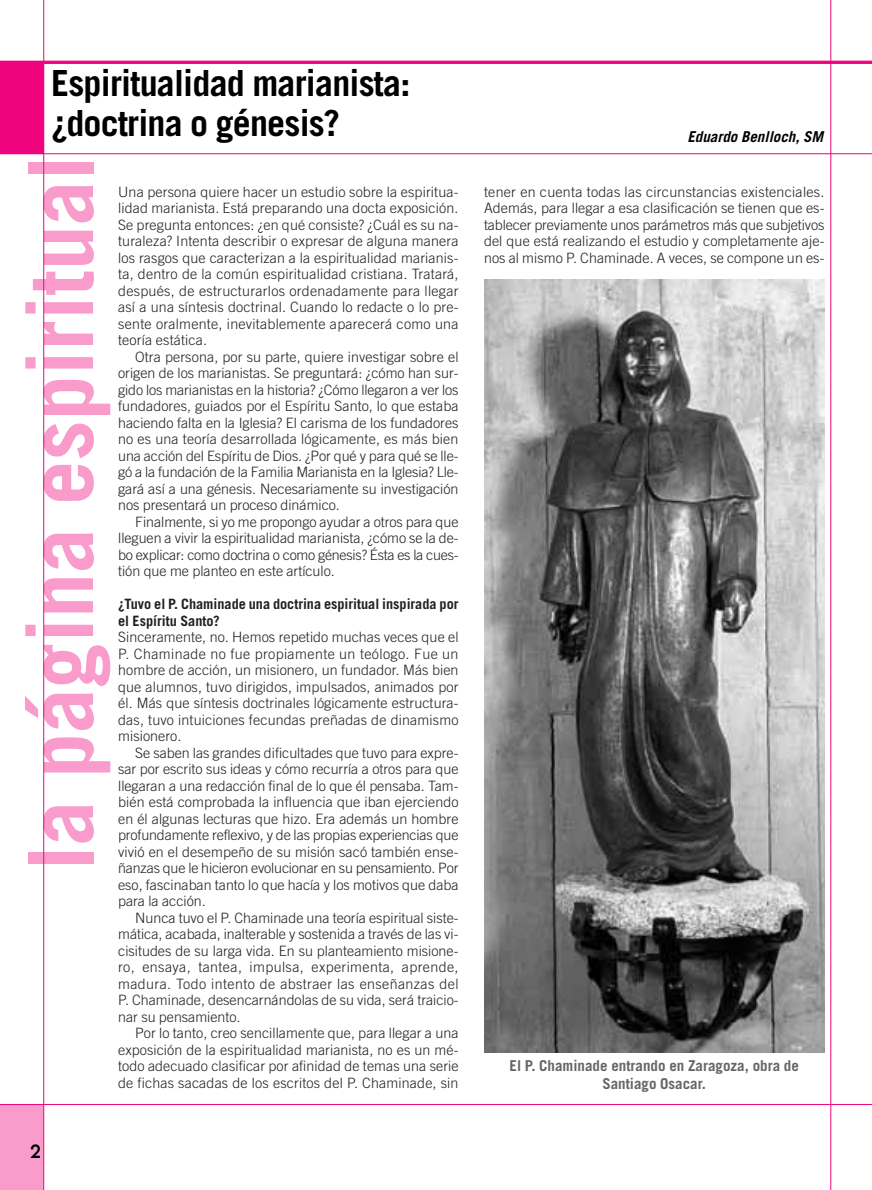
<style>
.page{position:relative;width:872px;height:1190px;background:#fff}
.page>*{position:absolute;margin:0;border:0;box-sizing:border-box;transform-origin:0 0}
.t1{font:700 90px "Trade Gothic";color:#f99bcb}
.t2{font:700 36px/40.5px "Trade Gothic";letter-spacing:-.02em;color:#000}
.t3{font:27px "Base Twelve Sans Smallcaps";color:#000}
.t4{font:700 15px/18px "Trade Gothic";color:#666;text-align:center}
.t5{font:italic 700 15px "Trade Gothic";color:#000}
.t6{font:300 14.25px/16.5px "Trade Gothic";letter-spacing:.005em;color:#231f20;text-align:justify}
.t7{font:700 14.25px/16.5px "Trade Gothic";color:#231f20}
</style>
<div class="page">
<div style="left:0;top:62px;width:44px;height:92px;background:#ef047e"></div>
<div style="left:0;top:1104px;width:44px;height:86px;background:#f99bcb"></div>
<hr style="left:0;top:61px;width:872px;height:3px;background:#ef047e">
<hr style="left:0;top:153px;width:872px;height:1px;background:#ef047e">
<hr style="left:43px;top:0;width:1px;height:1190px;background:#ef047e">
<hr style="left:830px;top:0;width:1px;height:1190px;background:#ef047e">
<hr style="left:0;top:1104px;width:872px;height:1px;background:#ef047e">
<img style="left:484px;top:279px;width:340px;height:774px">
<h2 class="t2" style="left:51px;top:66px;width:360px">Espiritualidad marianista: ¿doctrina o génesis?</h2>
<h1 class="t1" style="left:28px;top:870px;width:716px;rotate:-90deg">la página espiritual</h1>
<p class="t6" style="left:118px;top:184px;width:342px">Una persona quiere hacer un estudio sobre la espiritua&shy;lidad marianista. Está preparando una docta exposición.<br>Se pregunta entonces: ¿en qué consiste? ¿Cuál es su na&shy;turaleza? Intenta describir o expresar de alguna manera los rasgos que caracterizan a la espiritualidad marianis&shy;ta, dentro de la común espiritualidad cristiana. Tratará, después, de estructurarlos ordenadamente para llegar así a una síntesis doctrinal. Cuando lo redacte o lo pre&shy;sente oralmente, inevitablemente aparecerá como una teoría estática.</p>
<p class="t6" style="left:118px;top:349px;width:342px;text-indent:17px">Otra persona, por su parte, quiere investigar sobre el origen de los marianistas. Se preguntará: ¿cómo han sur&shy;gido los marianistas en la historia? ¿Cómo llegaron a ver los fundadores, guiados por el Espíritu Santo, lo que estaba haciendo falta en la Iglesia? El carisma de los fundadores no es una teoría desarrollada lógicamente, es más bien una acción del Espíritu de Dios. ¿Por qué y para qué se lle&shy;gó a la fundación de la Familia Marianista en la Iglesia? Lle&shy;gará así a una génesis. Necesariamente su investigación nos presentará un proceso dinámico.</p>
<p class="t6" style="left:118px;top:514px;width:342px;text-indent:17px">Finalmente, si yo me propongo ayudar a otros para que lleguen a vivir la espiritualidad marianista, ¿cómo se la de&shy;bo explicar: como doctrina o como génesis? Ésta es la cues&shy;tión que me planteo en este artículo.</p>
<p class="t7" style="left:118px;top:597px;width:342px">¿Tuvo el P. Chaminade una doctrina espiritual inspirada por el Espíritu Santo?</p>
<p class="t6" style="left:118px;top:630px;width:342px">Sinceramente, no. Hemos repetido muchas veces que el P. Chaminade no fue propiamente un teólogo. Fue un hombre de acción, un misionero, un fundador. Más bien que alumnos, tuvo dirigidos, impulsados, animados por él. Más que síntesis doctrinales lógicamente estructura&shy;das, tuvo intuiciones fecundas preñadas de dinamismo misionero.</p>
<p class="t6" style="left:118px;top:745px;width:342px;text-indent:17px">Se saben las grandes dificultades que tuvo para expre&shy;sar por escrito sus ideas y cómo recurría a otros para que llegaran a una redacción final de lo que él pensaba. Tam&shy;bién está comprobada la influencia que iban ejerciendo en él algunas lecturas que hizo. Era además un hombre profundamente reflexivo, y de las propias experiencias que vivió en el desempeño de su misión sacó también ense&shy;ñanzas que le hicieron evolucionar en su pensamiento. Por eso, fascinaban tanto lo que hacía y los motivos que daba para la acción.</p>
<p class="t6" style="left:118px;top:910px;width:342px;text-indent:17px">Nunca tuvo el P. Chaminade una teoría espiritual siste&shy;mática, acabada, inalterable y sostenida a través de las vi&shy;cisitudes de su larga vida. En su planteamiento misione&shy;ro, ensaya, tantea, impulsa, experimenta, aprende, madura. Todo intento de abstraer las enseñanzas del P. Chaminade, desencarnándolas de su vida, será traicio&shy;nar su pensamiento.</p>
<p class="t6" style="left:118px;top:1026px;width:342px;text-indent:17px">Por lo tanto, creo sencillamente que, para llegar a una exposición de la espiritualidad marianista, no es un mé&shy;todo adecuado clasificar por afinidad de temas una serie de fichas sacadas de los escritos del P. Chaminade, sin</p>
<h3 class="t3" style="left:29px;top:1132px;width:15px">2</h3>
<p class="t5" style="left:687px;top:131px;width:137px">Eduardo Benlloch, SM</p>
<p class="t6" style="left:484px;top:184px;width:342px">tener en cuenta todas las circunstancias existenciales.<br>Además, para llegar a esa clasificación se tienen que es&shy;tablecer previamente unos parámetros más que subjetivos del que está realizando el estudio y completamente aje&shy;nos al mismo P. Chaminade. A veces, se compone un es-</p>
<p class="t4" style="left:509px;top:1058px;width:291px">El P. Chaminade entrando en Zaragoza, obra de<br>Santiago Osacar.</p>
</div>
